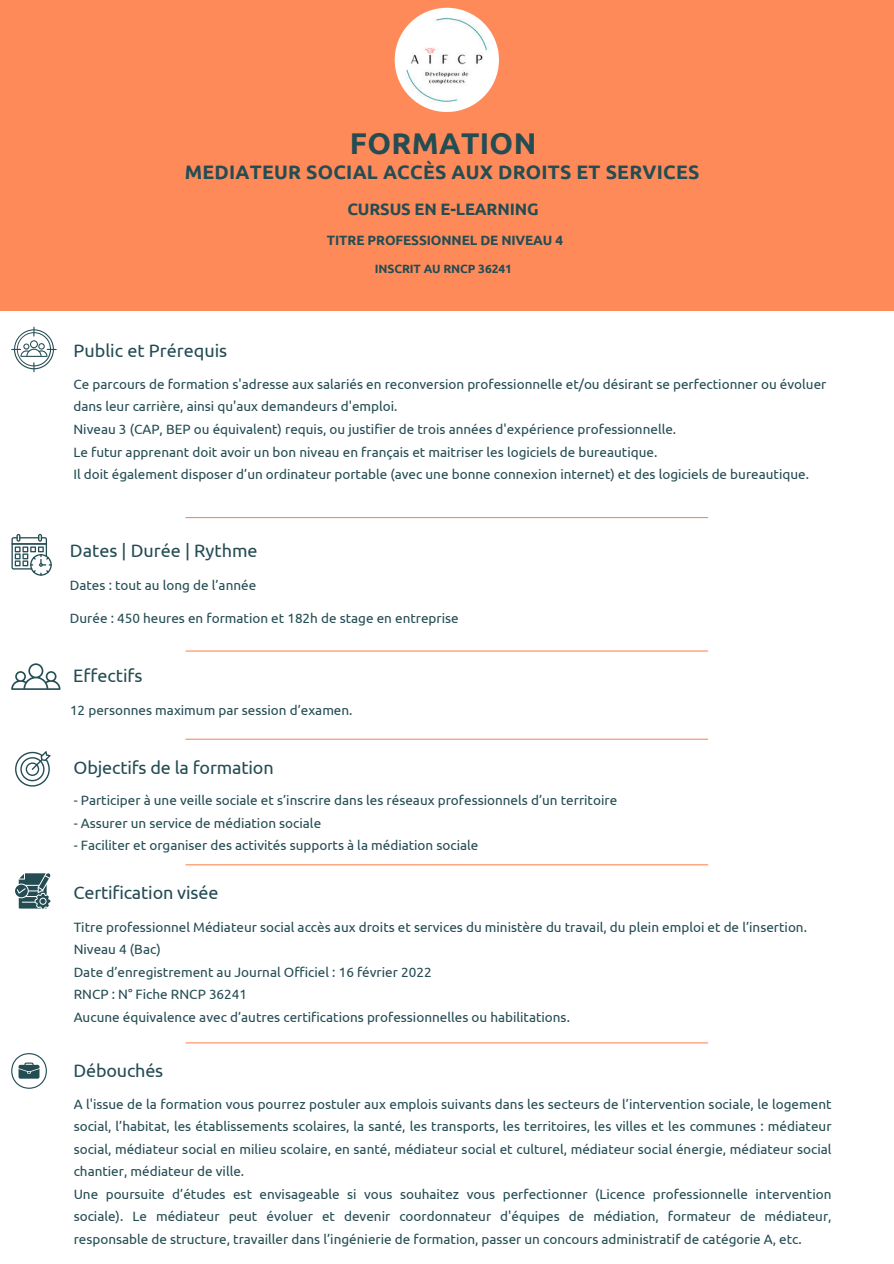
<style>
.page{position:relative;width:894px;height:1264px;background:#fff}
.page>*{position:absolute;margin:0;border:0;box-sizing:border-box;transform-origin:0 0}
.t1{font:700 30px "Ubuntu";letter-spacing:.01em;color:#234c53}
.t2{font:700 19.5px "Ubuntu";letter-spacing:.01em;color:#234c53}
.t3{font:18px "Ubuntu";letter-spacing:-.01em;color:#234c53}
.t4{font:700 16.5px "Ubuntu";letter-spacing:-.01em;color:#234c53}
.t5{font:13.5px/22.5px "Ubuntu";color:#234c53}
.t6{font:700 13.5px "Ubuntu";letter-spacing:-.01em;color:#234c53}
.t7{font:700 12px "Ubuntu";letter-spacing:-.01em;color:#234c53}
</style>
<div class="page">
<div style="left:0;top:0;width:893px;height:310px;background:#ff8a59"></div>
<img style="left:394px;top:8px;width:105px;height:104px;border-radius:50%">
<svg style="left:15px;top:751px;width:36px;height:35px"></svg>
<hr style="left:185px;top:517px;width:523px;height:1px;background:#ff8a59">
<svg style="left:11px;top:327px;width:45px;height:45px"></svg>
<svg style="left:15px;top:873px;width:36px;height:35px"></svg>
<svg style="left:11px;top:534px;width:41px;height:41px"></svg>
<hr style="left:185px;top:864px;width:523px;height:1px;background:#ff8a59">
<hr style="left:185px;top:1042px;width:523px;height:1px;background:#ff8a59">
<hr style="left:185px;top:650px;width:523px;height:1px;background:#ff8a59">
<svg style="left:11px;top:1053px;width:36px;height:35px"></svg>
<svg style="left:11px;top:663px;width:49px;height:27px"></svg>
<hr style="left:185px;top:738px;width:523px;height:1px;background:#ff8a59">
<h1 class="t1" style="left:350px;top:125px;width:188px">FORMATION</h1>
<h2 class="t2" style="left:185px;top:161px;width:516px">MEDIATEUR SOCIAL ACCÈS AUX DROITS ET SERVICES</h2>
<p class="t4" style="left:347px;top:199px;width:193px">CURSUS EN E-LEARNING</p>
<p class="t6" style="left:327px;top:232px;width:237px">TITRE PROFESSIONNEL DE NIVEAU 4</p>
<p class="t7" style="left:375px;top:262px;width:139px">INSCRIT AU RNCP 36241</p>
<h3 class="t3" style="left:73px;top:340px;width:155px">Public et Prérequis</h3>
<p class="t5" style="left:73px;top:372px;width:754px">Ce parcours de formation s'adresse aux salariés en reconversion professionnelle et/ou désirant se perfectionner ou évoluer dans leur carrière, ainsi qu'aux demandeurs d'emploi.<br>Niveau 3 (CAP, BEP ou équivalent) requis, ou justifier de trois années d'expérience professionnelle.<br>Le futur apprenant doit avoir un bon niveau en français et maitriser les logiciels de bureautique.<br>Il doit également disposer d’un ordinateur portable (avec une bonne connexion internet) et des logiciels de bureautique.</p>
<h3 class="t3" style="left:70px;top:539px;width:189px">Dates | Durée | Rythme</h3>
<p class="t5" style="left:70px;top:574px;width:188px">Dates : tout au long de l’année</p>
<p class="t5" style="left:70px;top:606px;width:390px">Durée : 450 heures en formation et 182h de stage en entreprise</p>
<h3 class="t3" style="left:73px;top:664px;width:71px">Effectifs</h3>
<p class="t5" style="left:70px;top:699px;width:284px">12 personnes maximum par session d’examen.</p>
<h3 class="t3" style="left:74px;top:757px;width:201px">Objectifs de la formation</h3>
<p class="t5" style="left:74px;top:788px;width:545px">- Participer à une veille sociale et s’inscrire dans les réseaux professionnels d’un territoire</p>
<p class="t5" style="left:74px;top:811px;width:249px">- Assurer un service de médiation sociale</p>
<p class="t5" style="left:74px;top:833px;width:406px">- Faciliter et organiser des activités supports à la médiation sociale</p>
<h3 class="t3" style="left:73px;top:881px;width:146px">Certification visée</h3>
<p class="t5" style="left:74px;top:915px;width:734px">Titre professionnel Médiateur social accès aux droits et services du ministère du travail, du plein emploi et de l’insertion.<br>Niveau 4 (Bac)<br>Date d’enregistrement au Journal Officiel : 16 février 2022<br>RNCP : N° Fiche RNCP 36241<br>Aucune équivalence avec d’autres certifications professionnelles ou habilitations.</p>
<h3 class="t3" style="left:73px;top:1059px;width:91px">Débouchés</h3>
<p class="t5" style="left:74px;top:1092px;width:759px">A l'issue de la formation vous pourrez postuler aux emplois suivants dans les secteurs de l’intervention sociale, le logement social, l’habitat, les établissements scolaires, la santé, les transports, les territoires, les villes et les communes : médiateur social, médiateur social en milieu scolaire, en santé, médiateur social et culturel, médiateur social énergie, médiateur social chantier, médiateur de ville.<br>Une poursuite d’études est envisageable si vous souhaitez vous perfectionner (Licence professionnelle intervention sociale). Le médiateur peut évoluer et devenir coordonnateur d'équipes de médiation, formateur de médiateur, responsable de structure, travailler dans l’ingénierie de formation, passer un concours administratif de catégorie A, etc.</p>
</div>
